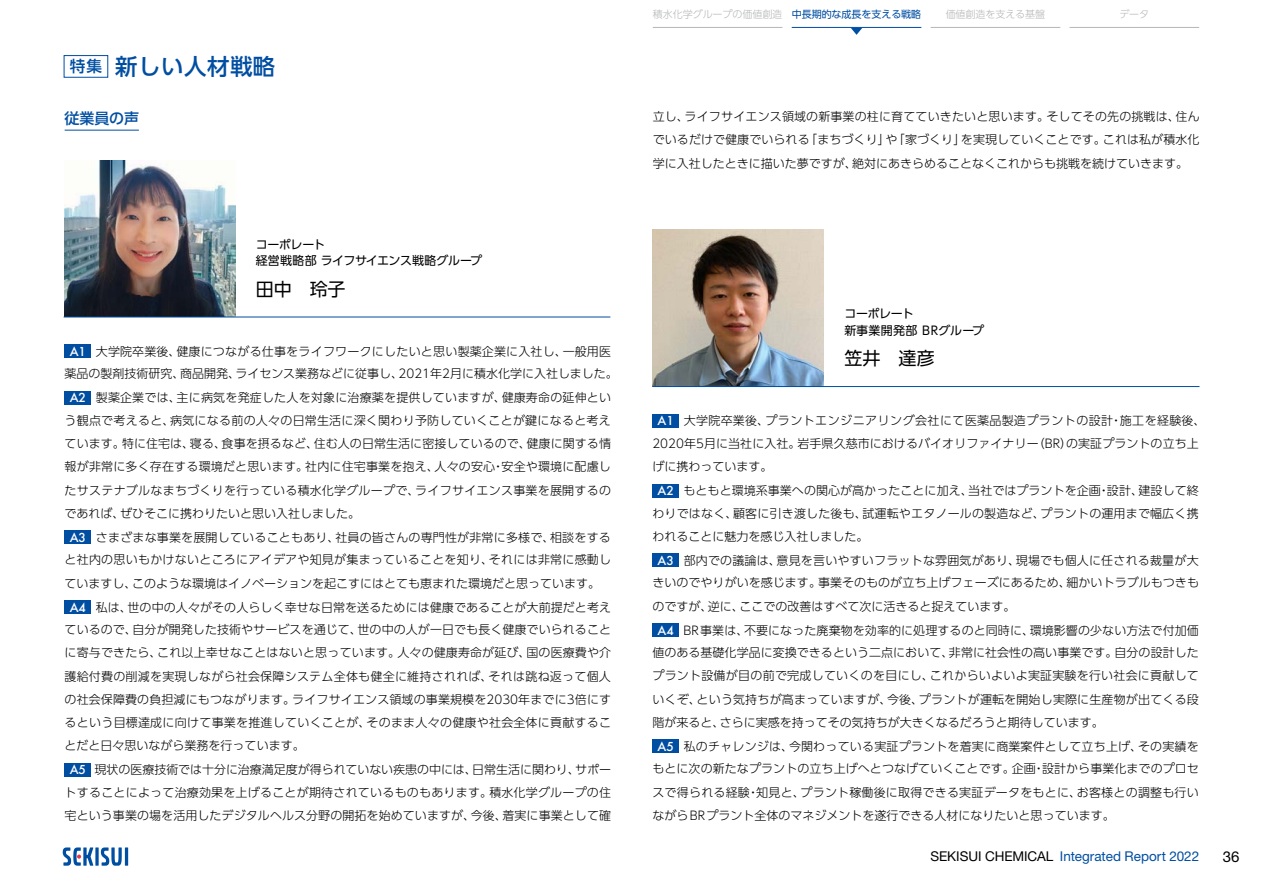
<style>
.page{position:relative;width:1263px;height:893px;background:#fff}
.page>*{position:absolute;margin:0;border:0;box-sizing:border-box;transform-origin:0 0}
.t1{font:500 22.5px "UD Shin Go Pro";letter-spacing:.02em;color:#004ea2}
.t2{font:18px "UD Shin Go Pro";color:#000}
.t3{font:500 15px "UD Shin Go Pro";letter-spacing:-.01em;color:#004ea2}
.t4{font:15px "Helvetica Neue LT Pro";color:#000}
.t5{font:13.5px "Helvetica Neue LT Pro";letter-spacing:-.005em;color:#004ea2}
.t6{font:300 12px/23.2px "UD Shin Go Pro";letter-spacing:.01em;color:#000;text-align:justify}
.t7{font:300 12px "UD Shin Go Pro";letter-spacing:.04em;color:#000}
.t8{font:12px/16.5px "UD Shin Go Pro";letter-spacing:-.02em;color:#000}
.t9{font:300 10.05px "UD Shin Go Pro";letter-spacing:-.01em;color:#b5b6b6}
.s1{font-size:15.6px}
.s2{font-weight:400;color:#004ea2}
.s3{font-family:"Futura";font-weight:500;color:#fff}
.s4{color:#000}
</style>
<div class="page">
<svg style="left:95px;top:847px;width:4px;height:19px"></svg>
<hr style="left:125px;top:847px;width:3px;height:19px;background:#004ea2">
<svg style="left:101px;top:847px;width:21px;height:19px"></svg>
<svg style="left:63px;top:847px;width:30px;height:19px"></svg>
<hr style="left:653px;top:27px;width:129px;height:1px;background:#b5b6b6">
<hr style="left:931px;top:27px;width:129px;height:1px;background:#b5b6b6">
<hr style="left:1069px;top:27px;width:130px;height:1px;background:#b5b6b6">
<hr style="left:792px;top:27px;width:129px;height:1px;background:#004ea2">
<svg style="left:851px;top:28px;width:11px;height:7px"></svg>
<img style="left:65px;top:160px;width:171px;height:157px">
<img style="left:653px;top:230px;width:171px;height:156px">
<div style="left:65px;top:344px;width:26px;height:14px;background:#004ea2"></div>
<div style="left:65px;top:391px;width:26px;height:14px;background:#004ea2"></div>
<div style="left:65px;top:530px;width:26px;height:14px;background:#004ea2"></div>
<div style="left:65px;top:600px;width:26px;height:14px;background:#004ea2"></div>
<div style="left:65px;top:763px;width:26px;height:14px;background:#004ea2"></div>
<div style="left:652px;top:414px;width:27px;height:14px;background:#004ea2"></div>
<div style="left:652px;top:484px;width:27px;height:13px;background:#004ea2"></div>
<div style="left:652px;top:553px;width:27px;height:14px;background:#004ea2"></div>
<div style="left:652px;top:623px;width:27px;height:14px;background:#004ea2"></div>
<div style="left:652px;top:739px;width:27px;height:14px;background:#004ea2"></div>
<hr style="left:653px;top:386px;width:546px;height:1px;background:#004ea2">
<hr style="left:64px;top:317px;width:546px;height:1px;background:#004ea2">
<hr style="left:65px;top:130px;width:74px;height:1px;background:#004ea2">
<div style="left:64px;top:55px;width:44px;height:23px;border:1px solid #004ea2"></div>
<h1 class="t1" style="left:70px;top:48px;width:207px"><span class="s1">特集</span> 新しい人材戦略</h1>
<p class="t9" style="left:653px;top:6px;width:270px">積水化学グループの価値創造 <span class="s2">中長期的な成長を支える戦略</span></p>
<p class="t9" style="left:946px;top:6px;width:101px">価値創造を支える基盤</p>
<p class="t9" style="left:1119px;top:6px;width:31px">データ</p>
<p class="t3" style="left:65px;top:106px;width:76px">従業員の声</p>
<p class="t6" style="left:653px;top:105px;width:548px">立し、ライフサイエンス領域の新事業の柱に育てていきたいと思います。そしてその先の挑戦は、住んでいるだけで健康でいられる「まちづくり」や「家づくり」を実現していくことです。これは私が積水化学に入社したときに描いた夢ですが、絶対にあきらめることなくこれからも挑戦を続けていきます。</p>
<p class="t8" style="left:256px;top:236px;width:228px">コーポレート<br>経営戦略部 ライフサイエンス戦略グループ</p>
<h2 class="t2" style="left:256px;top:274px;width:91px">田中　玲子</h2>
<p class="t6" style="left:65px;top:340px;width:555px;line-height:22.5px;text-align:center"><span class="s3">A1</span> 大学院卒業後、健康につながる仕事をライフワークにしたいと思い製薬企業に入社し、一般用医薬品の製剤技術研究、商品開発、ライセンス業務などに従事し、2021年2月に積水化学に入社しました。</p>
<p class="t6" style="left:70px;top:386px;width:543px"><span class="s3">A2</span> 製薬企業では、主に病気を発症した人を対象に治療薬を提供していますが、健康寿命の延伸とい</p>
<p class="t6" style="left:65px;top:408px;width:548px">う観点で考えると、病気になる前の人々の日常生活に深く関わり予防していくことが鍵になると考え</p>
<p class="t6" style="left:65px;top:431px;width:548px">ています。特に住宅は、寝る、食事を摂るなど、住む人の日常生活に密接しているので、健康に関する情</p>
<p class="t6" style="left:65px;top:455px;width:548px">報が非常に多く存在する環境だと思います。社内に住宅事業を抱え、人々の安心・安全や環境に配慮し</p>
<p class="t6" style="left:65px;top:478px;width:548px">たサステナブルなまちづくりを行っている積水化学グループで、ライフサイエンス事業を展開するの</p>
<p class="t6" style="left:65px;top:501px;width:297px">であれば、ぜひそこに携わりたいと思い入社しました。</p>
<p class="t6" style="left:70px;top:525px;width:543px"><span class="s3">A3</span> さまざまな事業を展開していることもあり、社員の皆さんの専門性が非常に多様で、相談をする</p>
<p class="t6" style="left:65px;top:548px;width:548px">と社内の思いもかけないところにアイデアや知見が集まっていることを知り、それには非常に感動し</p>
<p class="t6" style="left:65px;top:571px;width:537px">ていますし、このような環境はイノベーションを起こすにはとても恵まれた環境だと思っています。</p>
<p class="t6" style="left:70px;top:595px;width:543px"><span class="s3">A4</span> 私は、世の中の人々がその人らしく幸せな日常を送るためには健康であることが大前提だと考え</p>
<p class="t6" style="left:65px;top:617px;width:548px">ているので、自分が開発した技術やサービスを通じて、世の中の人が一日でも長く健康でいられること</p>
<p class="t6" style="left:65px;top:641px;width:548px">に寄与できたら、これ以上幸せなことはないと思っています。人々の健康寿命が延び、国の医療費や介</p>
<p class="t6" style="left:65px;top:664px;width:548px">護給付費の削減を実現しながら社会保障システム全体も健全に維持されれば、それは跳ね返って個人</p>
<p class="t6" style="left:65px;top:687px;width:548px">の社会保障費の負担減にもつながります。ライフサイエンス領域の事業規模を2030年までに3倍にす</p>
<p class="t6" style="left:65px;top:710px;width:548px">るという目標達成に向けて事業を推進していくことが、そのまま人々の健康や社会全体に貢献するこ</p>
<p class="t6" style="left:65px;top:734px;width:242px">とだと日々思いながら業務を行っています。</p>
<p class="t6" style="left:70px;top:758px;width:543px"><span class="s3">A5</span> 現状の医療技術では十分に治療満足度が得られていない疾患の中には、日常生活に関わり、サポー</p>
<p class="t6" style="left:65px;top:780px;width:548px">トすることによって治療効果を上げることが期待されているものもあります。積水化学グループの住宅という事業の場を活用したデジタルヘルス分野の開拓を始めていますが、今後、着実に事業として確</p>
<p class="t8" style="left:844px;top:305px;width:141px">コーポレート<br>新事業開発部 BRグループ</p>
<h2 class="t2" style="left:844px;top:344px;width:92px">笠井　達彦</h2>
<p class="t7" style="left:657px;top:411px;width:550px"><span class="s3">A1</span> 大学院卒業後、プラントエンジニアリング会社にて医薬品製造プラントの設計・施工を経験後、</p>
<p class="t6" style="left:652px;top:431px;width:548px">2020年5月に当社に入社。岩手県久慈市におけるバイオリファイナリー（BR）の実証プラントの立ち上</p>
<p class="t6" style="left:652px;top:454px;width:121px">げに携わっています。</p>
<p class="t6" style="left:657px;top:478px;width:543px"><span class="s3">A2</span> もともと環境系事業への関心が高かったことに加え、当社ではプラントを企画・設計、建設して終</p>
<p class="t6" style="left:652px;top:501px;width:548px">わりではなく、顧客に引き渡した後も、試運転やエタノールの製造など、プラントの運用まで幅広く携</p>
<p class="t6" style="left:652px;top:524px;width:217px">われることに魅力を感じ入社しました。</p>
<p class="t6" style="left:657px;top:548px;width:543px"><span class="s3">A3</span> 部内での議論は、意見を言いやすいフラットな雰囲気があり、現場でも個人に任される裁量が大</p>
<p class="t6" style="left:652px;top:571px;width:548px">きいのでやりがいを感じます。事業そのものが立ち上げフェーズにあるため、細かいトラブルもつきも</p>
<p class="t6" style="left:652px;top:594px;width:365px">のですが、逆に、ここでの改善はすべて次に活きると捉えています。</p>
<p class="t6" style="left:657px;top:618px;width:543px"><span class="s3">A4</span> BR事業は、不要になった廃棄物を効率的に処理するのと同時に、環境影響の少ない方法で付加価</p>
<p class="t6" style="left:652px;top:640px;width:548px">値のある基礎化学品に変換できるという二点において、非常に社会性の高い事業です。自分の設計した</p>
<p class="t6" style="left:652px;top:664px;width:548px">プラント設備が目の前で完成していくのを目にし、これからいよいよ実証実験を行い社会に貢献して</p>
<p class="t6" style="left:652px;top:687px;width:548px">いくぞ、という気持ちが高まっていますが、今後、プラントが運転を開始し実際に生産物が出てくる段</p>
<p class="t6" style="left:652px;top:710px;width:453px">階が来ると、さらに実感を持ってその気持ちが大きくなるだろうと期待しています。</p>
<p class="t6" style="left:657px;top:734px;width:543px"><span class="s3">A5</span> 私のチャレンジは、今関わっている実証プラントを着実に商業案件として立ち上げ、その実績を</p>
<p class="t6" style="left:652px;top:757px;width:548px">もとに次の新たなプラントの立ち上げへとつなげていくことです。企画・設計から事業化までのプロセスで得られる経験・知見と、プラント稼働後に取得できる実証データをもとに、お客様との調整も行いながらBRプラント全体のマネジメントを遂行できる人材になりたいと思っています。</p>
<p class="t5" style="left:930px;top:848px;width:270px"><span class="s4">SEKISUI CHEMICAL</span> Integrated Report 2022</p>
<p class="t4" style="left:1223px;top:847px;width:18px">36</p>
</div>
